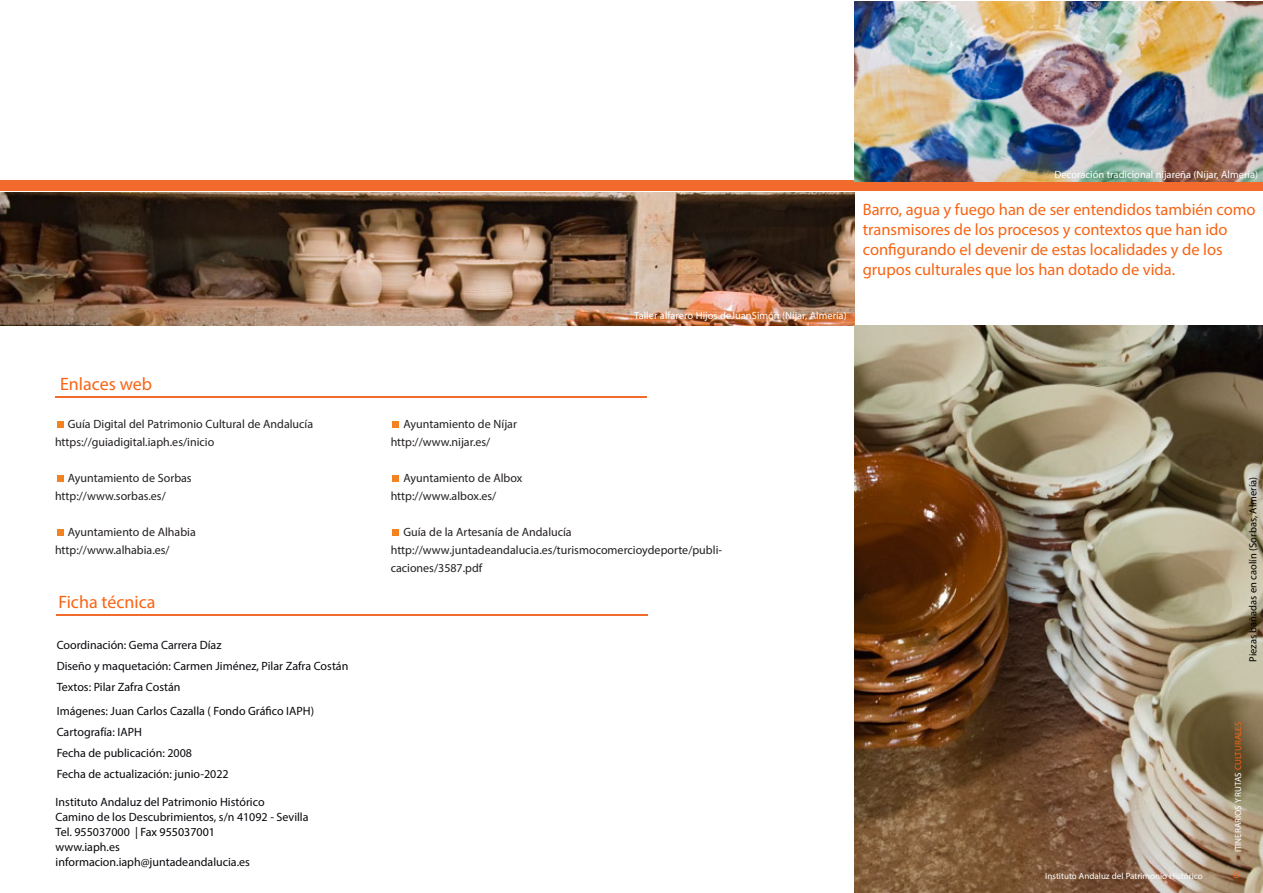
<style>
.page{position:relative;width:1263px;height:893px;background:#fff}
.page>*{position:absolute;margin:0;border:0;box-sizing:border-box;transform-origin:0 0}
.t1{font:18px "Myriad Pro";color:#f86414}
.t2{font:16.5px/19.8px "Myriad Pro";color:#f86414}
.t3{font:12px "Myriad Pro";color:#09060b}
.t4{font:12px/18px "Myriad Pro";color:#231f20}
.t5{font:10.5px "Myriad Pro";color:#fff}
.t6{font:10.5px "Myriad Pro";color:#000}
.t7{font:10.5px "Myriad Pro";color:#f86414}
.t8{font:9px "Myriad Pro";color:#fff}
.s1{color:#000}
.s2{color:#f86414}
</style>
<div class="page">
<div style="left:0;top:181px;width:1263px;height:10px;background:#f26a2c"></div>
<div style="left:57px;top:421px;width:6px;height:7px;background:#f58220"></div>
<div style="left:57px;top:475px;width:6px;height:7px;background:#f58220"></div>
<div style="left:57px;top:529px;width:6px;height:7px;background:#f58220"></div>
<div style="left:392px;top:421px;width:7px;height:7px;background:#f58220"></div>
<div style="left:392px;top:475px;width:7px;height:7px;background:#f58220"></div>
<div style="left:392px;top:529px;width:7px;height:7px;background:#f58220"></div>
<hr style="left:55px;top:396px;width:592px;height:2px;background:#f26a2c">
<hr style="left:56px;top:614px;width:592px;height:2px;background:#f26a2c">
<img style="left:0;top:193px;width:855px;height:132px">
<img style="left:855px;top:2px;width:407px;height:179px">
<img style="left:855px;top:325px;width:408px;height:568px">
<p class="t1" style="left:60px;top:373px;width:94px">Enlaces web</p>
<p class="t4" style="left:68px;top:415px;width:247px">Guía Digital del Patrimonio Cultural de Andalucía</p>
<p class="t4" style="left:55px;top:433px;width:161px">https://guiadigital.iaph.es/inicio</p>
<p class="t4" style="left:68px;top:469px;width:125px">Ayuntamiento de Sorbas</p>
<p class="t4" style="left:55px;top:487px;width:112px">http://www.sorbas.es/</p>
<p class="t4" style="left:68px;top:523px;width:130px">Ayuntamiento de Alhabia</p>
<p class="t4" style="left:55px;top:541px;width:116px">http://www.alhabia.es/</p>
<p class="t1" style="left:58px;top:590px;width:98px">Ficha técnica</p>
<p class="t3" style="left:57px;top:637px;width:166px">Coordinación: Gema Carrera Díaz</p>
<p class="t3" style="left:57px;top:658px;width:293px">Diseño y maquetación: Carmen Jiménez, Pilar Zafra Costán</p>
<p class="t3" style="left:57px;top:679px;width:125px">Textos: Pilar Zafra Costán</p>
<p class="t3" style="left:57px;top:703px;width:259px">Imágenes: Juan Carlos Cazalla ( Fondo Gráfico IAPH)</p>
<p class="t3" style="left:57px;top:724px;width:87px">Cartografía: IAPH</p>
<p class="t3" style="left:57px;top:745px;width:137px">Fecha de publicación: 2008</p>
<p class="t3" style="left:57px;top:766px;width:173px">Fecha de actualización: junio-2022</p>
<p class="t3" style="left:56px;top:795px;width:211px">Instituto Andaluz del Patrimonio Histórico</p>
<p class="t3" style="left:56px;top:810px;width:254px">Camino de los Descubrimientos, s/n 41092 - Sevilla</p>
<p class="t3" style="left:56px;top:825px;width:161px">Tel. 955037000 <span class="s1">| Fax 955037001</span></p>
<p class="t3" style="left:56px;top:840px;width:66px">www.iaph.es</p>
<p class="t3" style="left:56px;top:855px;width:196px">informacion.iaph@juntadeandalucia.es</p>
<p class="t5" style="left:1054px;top:168px;width:205px">Decoración tradicional nijareña (Níjar, Almería)</p>
<p class="t2" style="left:863px;top:200px;width:394px">Barro, agua y fuego han de ser entendidos también como transmisores de los procesos y contextos que han ido configurando el devenir de estas localidades y de los grupos culturales que los han dotado de vida.</p>
<h1 class="t1" style="left:899px;top:210px;width:81px">Destacado</h1>
<p class="t5" style="left:634px;top:309px;width:214px">Taller alfarero Hijos deJuanSimón (Níjar, Almería)</p>
<p class="t5" style="left:598px;top:312px;width:256px">Detalle de una cruzde mayo engalanada (Bonares, Huelva)</p>
<p class="t4" style="left:403px;top:415px;width:115px">Ayuntamiento de Níjar</p>
<p class="t4" style="left:391px;top:433px;width:101px">http://www.nijar.es/</p>
<p class="t4" style="left:403px;top:469px;width:120px">Ayuntamiento de Albox</p>
<p class="t4" style="left:391px;top:487px;width:107px">http://www.albox.es/</p>
<p class="t4" style="left:403px;top:523px;width:170px">Guía de la Artesanía de Andalucía</p>
<p class="t4" style="left:391px;top:541px;width:333px">http://www.juntadeandalucia.es/turismocomercioydeporte/publi&shy;caciones/3587.pdf</p>
<p class="t6" style="left:1246px;top:662px;width:187px;rotate:-90deg">Piezas bañadas en caolín (Sorbas, Almería)</p>
<p class="t8" style="left:1232px;top:852px;width:132px;rotate:-90deg">ITINERARIOS Y RUTAS <span class="s2">CULTURALES</span></p>
<p class="t8" style="left:1045px;top:871px;width:159px">Instituto Andaluz del Patrimonio Histórico</p>
<p class="t7" style="left:1234px;top:868px;width:7px">8</p>
</div>
